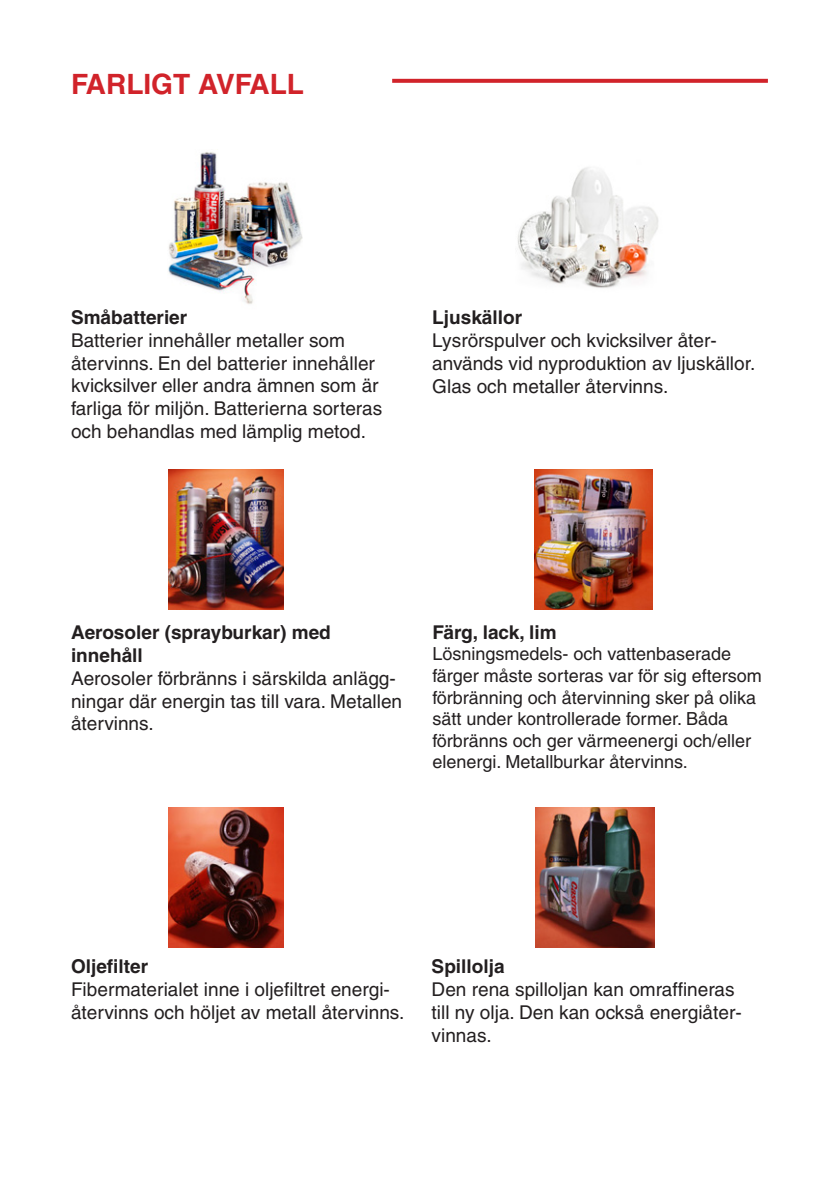
<style>
.page{position:relative;width:840px;height:1191px;background:#fff}
.page>*{position:absolute;margin:0;border:0;box-sizing:border-box;transform-origin:0 0}
.t1{font:700 28px "Helvetica";color:#d1232a}
.t2{font:19px/22.8px "Helvetica";color:#231f20}
.t3{font:700 19px "Helvetica";color:#231f20}
.t4{font:18px/21.6px "Helvetica";color:#231f20}
.s1{font-weight:700}
</style>
<div class="page">
<img style="left:169px;top:807px;width:115px;height:140px">
<img style="left:517px;top:167px;width:142px;height:121px">
<img style="left:534px;top:470px;width:118px;height:140px">
<img style="left:168px;top:152px;width:135px;height:152px">
<img style="left:169px;top:470px;width:115px;height:140px">
<img style="left:535px;top:807px;width:119px;height:140px">
<svg style="left:392px;top:79px;width:375px;height:4px"></svg>
<p class="t1" style="left:71px;top:67px;width:234px">FARLIGT AVFALL</p>
<p class="t2" style="left:71px;top:306px;width:312px"><span class="s1">Småbatterier<br></span>Batterier innehåller metaller som återvinns. En del batterier innehåller kvicksilver eller andra ämnen som är farliga för miljön. Batterierna sorteras och behandlas med lämplig metod.</p>
<p class="t2" style="left:432px;top:306px;width:324px"><span class="s1">Ljuskällor<br></span>Lysrörspulver och kvicksilver åter&shy;används vid nyproduktion av ljuskällor.<br>Glas och metaller återvinns.</p>
<p class="t3" style="left:71px;top:621px;width:261px">Aerosoler (sprayburkar) med</p>
<p class="t3" style="left:71px;top:643px;width:73px">innehåll</p>
<p class="t2" style="left:71px;top:666px;width:332px">Aerosoler förbränns i särskilda anlägg&shy;ningar där energin tas till vara. Metallen återvinns.</p>
<p class="t3" style="left:432px;top:620px;width:126px">Färg, lack, lim</p>
<p class="t4" style="left:432px;top:643px;width:331px">Lösningsmedels- och vattenbaserade färger måste sorteras var för sig eftersom förbränning och återvinning sker på olika sätt under kontrollerade former. Båda förbränns och ger värmeenergi och/eller</p>
<p class="t4" style="left:432px;top:751px;width:257px">elenergi. Metallburkar återvinns.</p>
<p class="t2" style="left:71px;top:955px;width:335px"><span class="s1">Oljefilter<br></span>Fibermaterialet inne i oljefiltret energi&shy;återvinns och höljet av metall återvinns.</p>
<p class="t2" style="left:431px;top:955px;width:311px"><span class="s1">Spillolja<br></span>Den rena spilloljan kan omraffineras till ny olja. Den kan också energiåter&shy;vinnas.</p>
</div>
